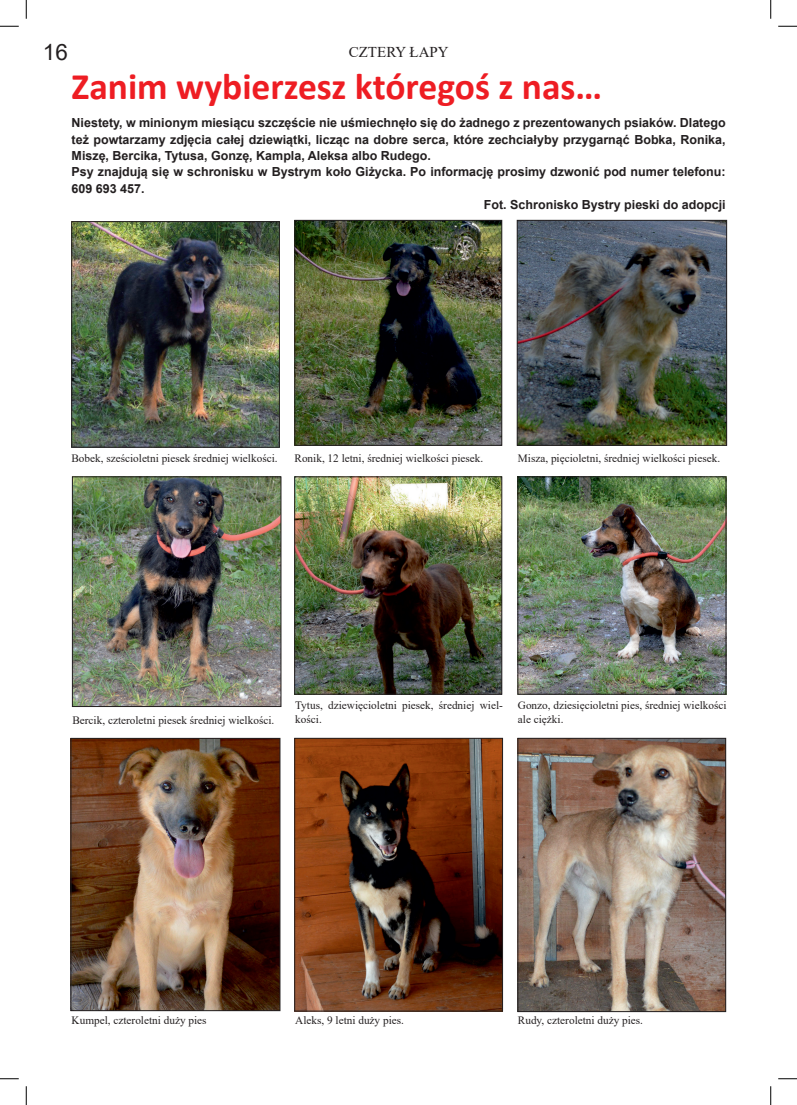
<style>
.page{position:relative;width:797px;height:1105px;background:#fff}
.page>*{position:absolute;margin:0;border:0;box-sizing:border-box;transform-origin:0 0}
.t1{font:700 37.5px "Calibri";color:#ee1d23}
.t2{font:22.5px "Arial";color:#231f20}
.t3{font:15px "Times New Roman";color:#231f20}
.t4{font:700 12.5px "Arial";color:#231f20}
.t5{font:11.25px/13.5px "Times New Roman";color:#231f20}
</style>
<div class="page">
<img style="left:73px;top:223px;width:205px;height:223px">
<div style="left:71px;top:221px;width:209px;height:227px;border:1px solid #231f20"></div>
<img style="left:296px;top:222px;width:204px;height:222px">
<div style="left:294px;top:220px;width:208px;height:226px;border:1px solid #231f20"></div>
<img style="left:519px;top:222px;width:206px;height:222px">
<div style="left:517px;top:220px;width:210px;height:226px;border:1px solid #231f20"></div>
<img style="left:74px;top:478px;width:205px;height:227px">
<div style="left:72px;top:476px;width:209px;height:231px;border:1px solid #231f20"></div>
<img style="left:296px;top:478px;width:204px;height:214px">
<div style="left:294px;top:476px;width:208px;height:218px;border:1px solid #231f20"></div>
<img style="left:519px;top:478px;width:205px;height:214px">
<div style="left:517px;top:476px;width:209px;height:218px;border:1px solid #231f20"></div>
<img style="left:73px;top:740px;width:205px;height:269px">
<div style="left:71px;top:738px;width:209px;height:273px;border:1px solid #231f20"></div>
<img style="left:296px;top:740px;width:205px;height:269px">
<div style="left:294px;top:738px;width:209px;height:273px;border:1px solid #231f20"></div>
<img style="left:519px;top:740px;width:205px;height:270px">
<div style="left:517px;top:738px;width:209px;height:274px;border:1px solid #231f20"></div>
<svg style="left:0;top:25px;width:19px;height:2px"></svg>
<svg style="left:778px;top:25px;width:19px;height:2px"></svg>
<svg style="left:0;top:1078px;width:19px;height:1px"></svg>
<svg style="left:778px;top:1078px;width:19px;height:1px"></svg>
<svg style="left:25px;top:0;width:2px;height:19px"></svg>
<svg style="left:25px;top:1086px;width:2px;height:19px"></svg>
<svg style="left:770px;top:0;width:1px;height:19px"></svg>
<svg style="left:770px;top:1086px;width:1px;height:19px"></svg>
<h2 class="t2" style="left:43px;top:37px;width:27px">16</h2>
<p class="t3" style="left:349px;top:41px;width:101px">CZTERY ŁAPY</p>
<h1 class="t1" style="left:72px;top:60px;width:532px">Zanim wybierzesz któregoś z nas…</h1>
<p class="t4" style="left:72px;top:114px;width:655px">Niestety, w minionym miesiącu szczęście nie uśmiechnęło się do żadnego z prezentowanych psiaków. Dlatego</p>
<p class="t4" style="left:72px;top:131px;width:655px">też powtarzamy zdjęcia całej dziewiątki, licząc na dobre serca, które zechciałyby przygarnąć Bobka, Ronika,</p>
<p class="t4" style="left:72px;top:147px;width:361px">Miszę, Bercika, Tytusa, Gonzę, Kampla, Aleksa albo Rudego.</p>
<p class="t4" style="left:72px;top:163px;width:655px">Psy znajdują się w schronisku w Bystrym koło Giżycka. Po informację prosimy dzwonić pod numer telefonu:</p>
<p class="t4" style="left:72px;top:179px;width:74px">609 693 457.</p>
<p class="t4" style="left:484px;top:196px;width:243px">Fot. Schronisko Bystry pieski do adopcji</p>
<p class="t5" style="left:71px;top:451px;width:208px">Bobek, sześcioletni piesek średniej wielkości.</p>
<p class="t5" style="left:294px;top:451px;width:190px">Ronik, 12 letni, średniej wielkości piesek.</p>
<p class="t5" style="left:518px;top:451px;width:204px">Misza, pięcioletni, średniej wielkości piesek.</p>
<p class="t5" style="left:72px;top:713px;width:203px">Bercik, czteroletni piesek średniej wielkości.</p>
<p class="t5" style="left:295px;top:698px;width:209px">Tytus, dziewięcioletni piesek, średniej wiel&shy;kości.</p>
<p class="t5" style="left:518px;top:698px;width:210px">Gonzo, dziesięcioletni pies, średniej wielkości ale ciężki.</p>
<p class="t5" style="left:72px;top:1013px;width:136px">Kumpel, czteroletni duży pies</p>
<p class="t5" style="left:295px;top:1013px;width:110px">Aleks, 9 letni duży pies.</p>
<p class="t5" style="left:518px;top:1013px;width:127px">Rudy, czteroletni duży pies.</p>
</div>
